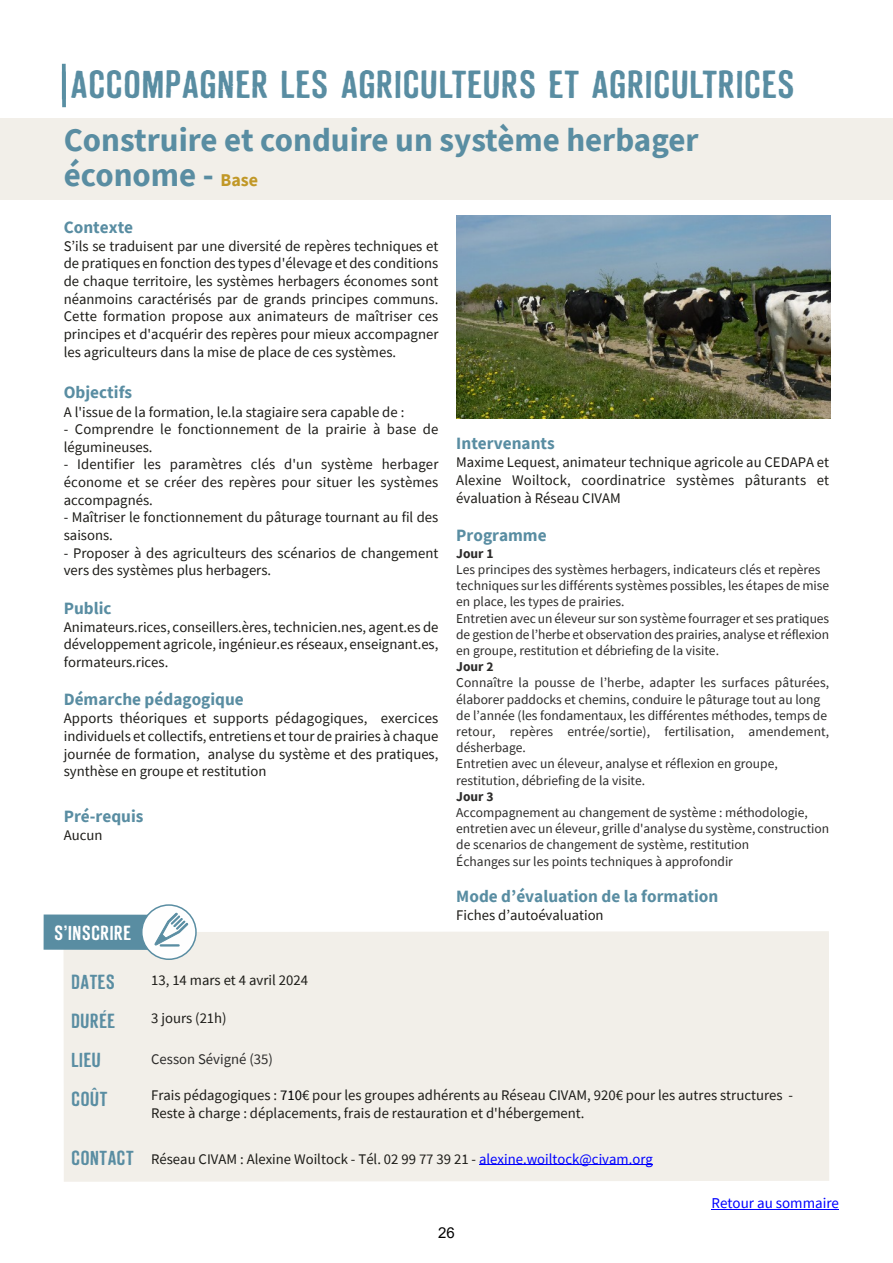
<style>
.page{position:relative;width:893px;height:1263px;background:#fff}
.page>*{position:absolute;margin:0;border:0;box-sizing:border-box;transform-origin:0 0}
.t1{font:37.5px "Derivat No 1";color:#598da2}
.t2{font:700 33px/34.8px "Source Sans Pro";color:#598da2}
.t3{font:19.5px/39px "Derivat No 1";color:#598da2}
.t4{font:19.5px "Derivat No 1";color:#fff}
.t5{font:700 17.25px "Source Sans Pro";color:#598da2}
.t6{font:15px "Source Sans Pro";color:#00f}
.t7{font:15px "Arial";color:#000}
.t8{font:14.7px/17.7px "Source Sans Pro";color:#1c1b17;text-align:justify}
.t9{font:14.7px "Source Sans Pro";color:#2c2b2a}
.t10{font:13.5px/16.2px "Source Sans Pro";color:#2c2b2a}
.t11{font:700 13.5px "Source Sans Pro";color:#2c2b2a}
.s1{font-size:18px;color:#c19827}
.s2{color:#000}
.s3{color:#00f}
</style>
<div class="page">
<hr style="left:712px;top:1209px;width:127px;height:1px;background:#00f">
<svg style="left:62px;top:64px;width:4px;height:43px"></svg>
<div style="left:0;top:118px;width:893px;height:82px;background:#f2efe9"></div>
<img style="left:456px;top:216px;width:374px;height:202px">
<div style="left:64px;top:931px;width:765px;height:251px;background:#f2efe9"></div>
<div style="left:44px;top:914px;width:136px;height:36px;background:#598da2"></div>
<svg style="left:141px;top:904px;width:56px;height:56px"></svg>
<svg style="left:154px;top:912px;width:35px;height:34px"></svg>
<hr style="left:479px;top:1164px;width:174px;height:1px;background:#00f">
<h1 class="t1" style="left:70px;top:68px;width:726px">ACCOMPAGNER LES AGRICULTEURS ET AGRICULTRICES</h1>
<h2 class="t2" style="left:64px;top:125px;width:636px">Construire et conduire un système herbager économe - <span class="s1">Base</span></h2>
<p class="t5" style="left:64px;top:220px;width:71px">Contexte</p>
<p class="t8" style="left:64px;top:238px;width:376px">S’ils se traduisent par une diversité de repères techniques et de pratiques en fonction des types d'élevage et des conditions de chaque territoire, les systèmes herbagers économes sont néanmoins caractérisés par de grands principes communs.<br>Cette formation propose aux animateurs de maîtriser ces principes et d'acquérir des repères pour mieux accompagner les agriculteurs dans la mise de place de ces systèmes.</p>
<p class="t5" style="left:64px;top:385px;width:70px">Objectifs</p>
<p class="t8" style="left:64px;top:404px;width:342px">A l'issue de la formation, le.la stagiaire sera capable de :</p>
<p class="t8" style="left:64px;top:422px;width:376px">- Comprendre le fonctionnement de la prairie à base de légumineuses.</p>
<p class="t8" style="left:64px;top:457px;width:376px">- Identifier les paramètres clés d'un système herbager économe et se créer des repères pour situer les systèmes accompagnés.</p>
<p class="t8" style="left:64px;top:510px;width:376px">- Maîtriser le fonctionnement du pâturage tournant au fil des saisons.</p>
<p class="t8" style="left:64px;top:545px;width:376px">- Proposer à des agriculteurs des scénarios de changement vers des systèmes plus herbagers.</p>
<p class="t5" style="left:64px;top:600px;width:49px">Public</p>
<p class="t8" style="left:64px;top:619px;width:376px">Animateurs.rices, conseillers.ères, technicien.nes, agent.es de développement agricole, ingénieur.es réseaux, enseignant.es, formateurs.rices.</p>
<p class="t5" style="left:64px;top:692px;width:182px">Démarche pédagogique</p>
<p class="t8" style="left:64px;top:711px;width:376px">Apports théoriques et supports pédagogiques, exercices individuels et collectifs, entretiens et tour de prairies à chaque journée de formation, analyse du système et des pratiques, synthèse en groupe et restitution</p>
<p class="t5" style="left:64px;top:809px;width:81px">Pré-requis</p>
<p class="t8" style="left:64px;top:827px;width:40px">Aucun</p>
<p class="t5" style="left:456px;top:436px;width:100px">Intervenants</p>
<p class="t8" style="left:456px;top:455px;width:374px">Maxime Lequest, animateur technique agricole au CEDAPA et Alexine Woiltock, coordinatrice systèmes pâturants et évaluation à Réseau CIVAM</p>
<p class="t5" style="left:456px;top:528px;width:92px">Programme</p>
<p class="t11" style="left:456px;top:548px;width:39px">Jour 1</p>
<p class="t10" style="left:456px;top:562px;width:374px">Les principes des systèmes herbagers, indicateurs clés et repères techniques sur les différents systèmes possibles, les étapes de mise en place, les types de prairies.<br>Entretien avec un éleveur sur son système fourrager et ses pratiques de gestion de l’herbe et observation des prairies, analyse et réflexion en groupe, restitution et débriefing de la visite.</p>
<p class="t11" style="left:456px;top:661px;width:39px">Jour 2</p>
<p class="t10" style="left:456px;top:676px;width:374px">Connaître la pousse de l’herbe, adapter les surfaces pâturées, élaborer paddocks et chemins, conduire le pâturage tout au long de l’année (les fondamentaux, les différentes méthodes, temps de retour, repères entrée/sortie), fertilisation, amendement, désherbage.<br>Entretien avec un éleveur, analyse et réflexion en groupe, restitution, débriefing de la visite.</p>
<p class="t11" style="left:456px;top:791px;width:39px">Jour 3</p>
<p class="t10" style="left:456px;top:805px;width:374px">Accompagnement au changement de système : méthodologie, entretien avec un éleveur, grille d'analyse du système, construction de scenarios de changement de système, restitution<br>Échanges sur les points techniques à approfondir</p>
<p class="t5" style="left:456px;top:889px;width:264px">Mode d’évaluation de la formation</p>
<p class="t8" style="left:456px;top:907px;width:149px">Fiches d’autoévaluation</p>
<h3 class="t4" style="left:54px;top:924px;width:79px">S’INSCRIRE</h3>
<h3 class="t3" style="left:71px;top:964px;width:46px">DATES<br>DURÉE<br>LIEU<br>COÛT</h3>
<h3 class="t3" style="left:71px;top:1139px;width:64px">CONTACT</h3>
<p class="t8" style="left:151px;top:972px;width:158px">13, 14 mars et 4 avril 2024</p>
<p class="t8" style="left:151px;top:1010px;width:77px">3 jours (21h)</p>
<p class="t9" style="left:151px;top:1052px;width:123px">Cesson Sévigné (35)</p>
<p class="t8" style="left:151px;top:1087px;width:643px;line-height:18.5px">Frais pédagogiques : <span class="s2">710</span>€ pour les groupes adhérents au Réseau CIVAM, 920€ pour les autres structures -<br>Reste à charge : déplacements, frais de restauration et d'hébergement.</p>
<p class="t8" style="left:151px;top:1151px;width:503px">Réseau CIVAM : Alexine Woiltock - Tél. 02 99 77 39 21 - <span class="s3">alexine.woiltock@civam.org</span></p>
<p class="t7" style="left:438px;top:1227px;width:18px">26</p>
<p class="t6" style="left:712px;top:1197px;width:129px">Retour au sommaire</p>
</div>
